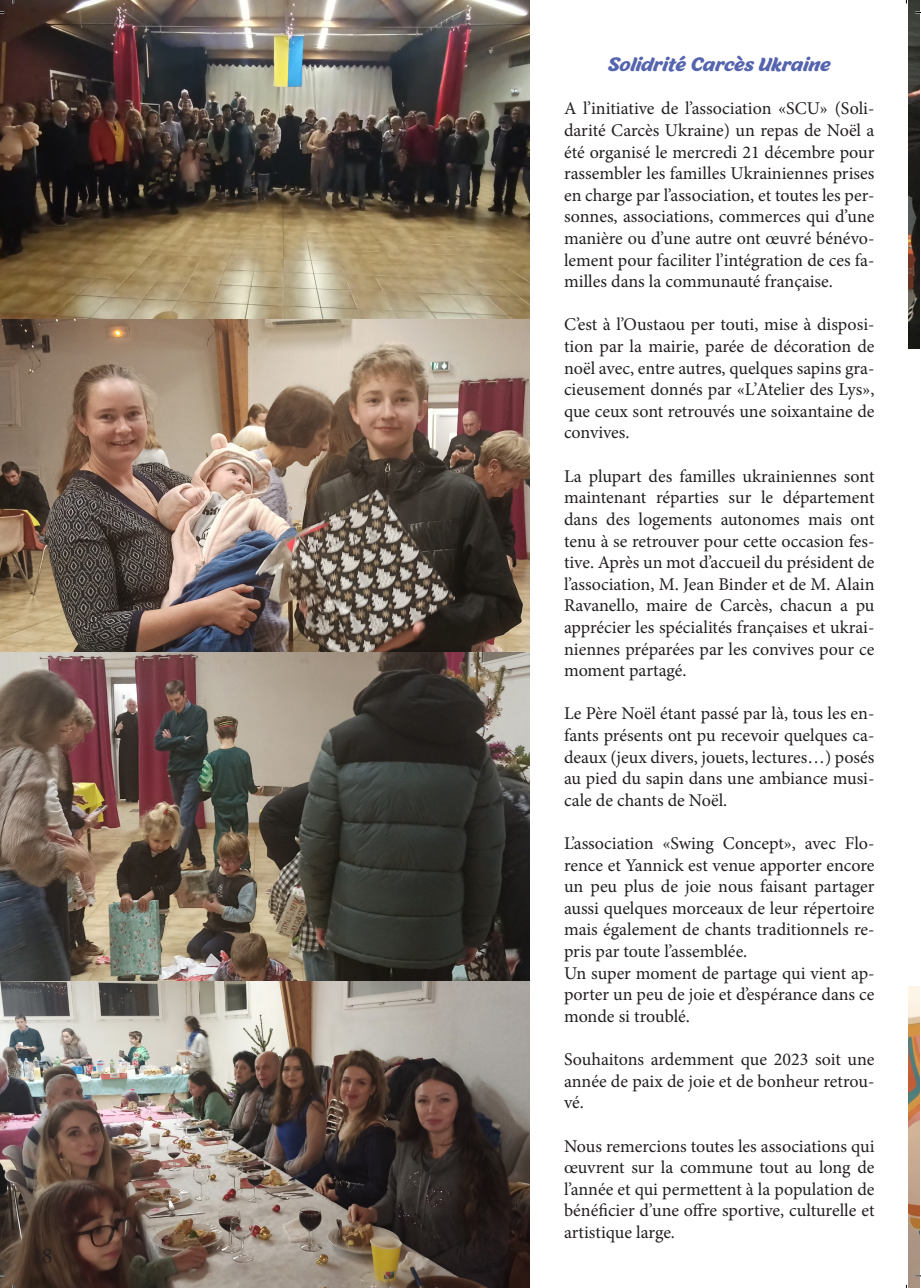
<style>
.page{position:relative;width:921px;height:1288px;background:#fff}
.page>*{position:absolute;margin:0;border:0;box-sizing:border-box;transform-origin:0 0}
.t1{font:22.5px "Minion Pro";color:#231f20}
.t2{font:19.5px "Malvie";color:#5564ae}
.t3{font:18px/21.6px "Minion Pro";color:#231f20;text-align:justify}
</style>
<div class="page">
<img style="left:0;top:981px;width:530px;height:306px">
<img style="left:908px;top:986px;width:11px;height:301px">
<img style="left:908px;top:0;width:11px;height:348px">
<img style="left:0;top:0;width:530px;height:319px">
<img style="left:0;top:651px;width:530px;height:330px">
<img style="left:0;top:319px;width:530px;height:332px">
<p class="t1" style="left:31px;top:1240px;width:23px">18</p>
<p class="t2" style="left:608px;top:52px;width:223px">Solidrité Carcès Ukraine</p>
<p class="t3" style="left:564px;top:98px;width:312px">A l’initiative de l’association «SCU» (Soli&shy;darité Carcès Ukraine) un repas de Noël a été organisé le mercredi 21 décembre pour rassembler les familles Ukrainiennes prises en charge par l’association, et toutes les per&shy;sonnes, associations, commerces qui d’une manière ou d’une autre ont œuvré bénévo&shy;lement pour faciliter l’intégration de ces fa&shy;milles dans la communauté française.</p>
<p class="t3" style="left:564px;top:314px;width:312px">C’est à l’Oustaou per touti, mise à disposi&shy;tion par la mairie, parée de décoration de noël avec, entre autres, quelques sapins gra&shy;cieusement donnés par «L’Atelier des Lys», que ceux sont retrouvés une soixantaine de convives.</p>
<p class="t3" style="left:564px;top:465px;width:312px">La plupart des familles ukrainiennes sont maintenant réparties sur le département dans des logements autonomes mais ont tenu à se retrouver pour cette occasion fes&shy;tive. Après un mot d’accueil du président de l’association, M. Jean Binder et de M. Alain Ravanello, maire de Carcès, chacun a pu apprécier les spécialités françaises et ukrai&shy;niennes préparées par les convives pour ce moment partagé.</p>
<p class="t3" style="left:564px;top:703px;width:312px">Le Père Noël étant passé par là, tous les en&shy;fants présents ont pu recevoir quelques ca&shy;deaux (jeux divers, jouets, lectures…) posés au pied du sapin dans une ambiance musi&shy;cale de chants de Noël.</p>
<p class="t3" style="left:564px;top:832px;width:312px">L’association «Swing Concept», avec Flo&shy;rence et Yannick est venue apporter encore un peu plus de joie nous faisant partager aussi quelques morceaux de leur répertoire mais également de chants traditionnels re&shy;pris par toute l’assemblée.</p>
<p class="t3" style="left:564px;top:962px;width:312px">Un super moment de partage qui vient ap&shy;porter un peu de joie et d’espérance dans ce monde si troublé.</p>
<p class="t3" style="left:564px;top:1048px;width:312px">Souhaitons ardemment que 2023 soit une année de paix de joie et de bonheur retrou&shy;vé.</p>
<p class="t3" style="left:564px;top:1135px;width:312px">Nous remercions toutes les associations qui œuvrent sur la commune tout au long de l’année et qui permettent à la population de bénéficier d’une offre sportive, culturelle et artistique large.</p>
</div>
